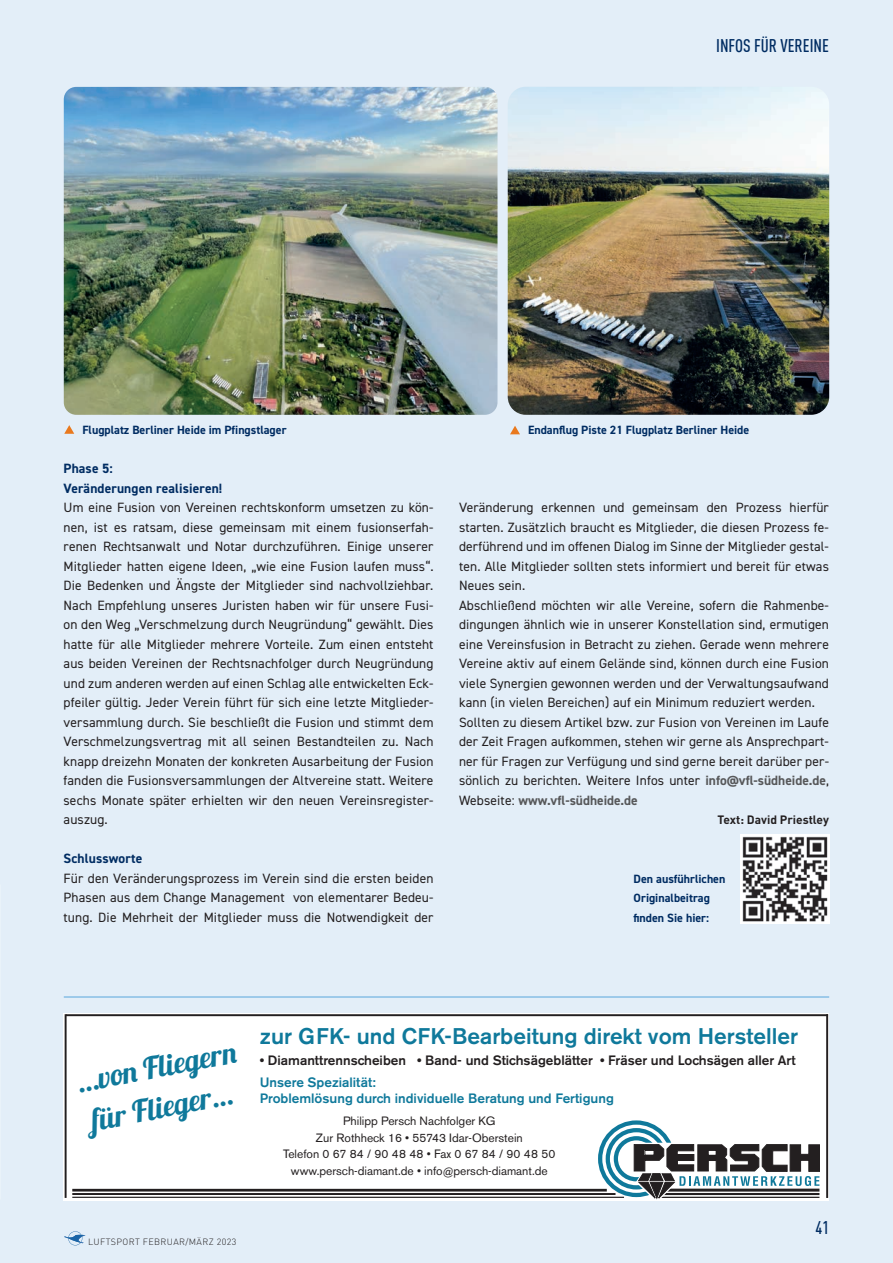
<style>
.page{position:relative;width:893px;height:1263px;background:#e3eef8}
.page>*{position:absolute;margin:0;border:0;box-sizing:border-box;transform-origin:0 0}
.t1{font:30.15px/40.5px "Lobster 1.3";color:#0f799b}
.t2{font:500 22.5px "Akzidenz Grotesk BE";color:#0f799b}
.t3{font:500 condensed 18px "DIN Offc";color:#002c62}
.t4{font:13.5px/19.5px "DIN2014";letter-spacing:.01em;color:#231f20;text-align:justify}
.t5{font:500 13.5px "Akzidenz Grotesk BE";color:#231f20}
.t6{font:500 13.5px/16.2px "Akzidenz Grotesk BE";color:#0f799b}
.t7{font:700 13.5px/19.5px "DIN2014";letter-spacing:.01em;color:#002c62}
.t8{font:12px/16.5px "Akzidenz Grotesk BE";color:#231f20;text-align:center}
.t9{font:700 12px/19.5px "DIN2014";color:#002c62}
.t10{font:700 12px "DIN";color:#231f20}
.t11{font:300 9px "DIN";letter-spacing:.04em;color:#231f20}
.s1{font-weight:700;color:#57585a}
</style>
<div class="page">
<img style="left:64px;top:87px;width:433px;height:328px">
<svg style="left:64px;top:425px;width:10px;height:9px"></svg>
<hr style="left:64px;top:996px;width:765px;height:1px;background:#68aedf">
<svg style="left:510px;top:426px;width:10px;height:8px"></svg>
<img style="left:508px;top:87px;width:321px;height:328px">
<img style="left:740px;top:834px;width:90px;height:90px">
<div style="left:64px;top:1013px;width:765px;height:188px;background:#fff"></div>
<svg style="left:598px;top:1120px;width:222px;height:80px"></svg>
<div style="left:645px;top:1150px;width:9px;height:5px;background:#fff"></div>
<div style="left:645px;top:1150px;width:9px;height:5px;border:1px solid #231f20"></div>
<div style="left:708px;top:1150px;width:8px;height:5px;background:#fff"></div>
<div style="left:708px;top:1150px;width:8px;height:5px;border:1px solid #231f20"></div>
<hr style="left:72px;top:1189px;width:535px;height:2px;background:#231f20">
<hr style="left:72px;top:1197px;width:552px;height:1px;background:#231f20">
<hr style="left:66px;top:1014px;width:762px;height:2px;background:#231f20">
<hr style="left:72px;top:1193px;width:543px;height:2px;background:#231f20">
<hr style="left:65px;top:1014px;width:2px;height:184px;background:#231f20">
<hr style="left:826px;top:1014px;width:2px;height:184px;background:#231f20">
<svg style="left:64px;top:1231px;width:22px;height:14px"></svg>
<h3 class="t3" style="left:716px;top:35px;width:114px">INFOS FÜR VEREINE</h3>
<p class="t9" style="left:82px;top:420px;width:206px">Flugplatz Berliner Heide im Pfingstlager</p>
<p class="t9" style="left:528px;top:420px;width:223px">Endanflug Piste 21 Flugplatz Berliner Heide</p>
<p class="t7" style="left:64px;top:459px;width:160px">Phase 5:<br>Veränderungen realisieren!</p>
<p class="t4" style="left:64px;top:498px;width:371px">Um eine Fusion von Vereinen rechtskonform umsetzen zu kön&shy;nen, ist es ratsam, diese gemeinsam mit einem fusionserfah&shy;renen Rechtsanwalt und Notar durchzuführen. Einige unserer Mitglieder hatten eigene Ideen, „wie eine Fusion laufen muss“.<br>Die Bedenken und Ängste der Mitglieder sind nachvollziehbar.<br>Nach Empfehlung unseres Juristen haben wir für unsere Fusi&shy;on den Weg „Verschmelzung durch Neugründung“ gewählt. Dies hatte für alle Mitglieder mehrere Vorteile. Zum einen entsteht aus beiden Vereinen der Rechtsnachfolger durch Neugründung und zum anderen werden auf einen Schlag alle entwickelten Eck&shy;pfeiler gültig. Jeder Verein führt für sich eine letzte Mitglieder&shy;versammlung durch. Sie beschließt die Fusion und stimmt dem Verschmelzungsvertrag mit all seinen Bestandteilen zu. Nach knapp dreizehn Monaten der konkreten Ausarbeitung der Fusion fanden die Fusionsversammlungen der Altvereine statt. Weitere sechs Monate später erhielten wir den neuen Vereinsregister&shy;auszug.</p>
<p class="t7" style="left:64px;top:849px;width:80px">Schlussworte</p>
<p class="t4" style="left:64px;top:868px;width:371px">Für den Veränderungsprozess im Verein sind die ersten beiden Phasen aus dem Change Management von elementarer Bedeu&shy;tung. Die Mehrheit der Mitglieder muss die Notwendigkeit der</p>
<p class="t4" style="left:459px;top:497px;width:371px;text-align:left">Veränderung erkennen und gemeinsam den Prozess hierfür starten. Zusätzlich braucht es Mitglieder, die diesen Prozess fe&shy;derführend und im offenen Dialog im Sinne der Mitglieder gestal&shy;ten. Alle Mitglieder sollten stets informiert und bereit für etwas Neues sein.<br>Abschließend möchten wir alle Vereine, sofern die Rahmenbe&shy;dingungen ähnlich wie in unserer Konstellation sind, ermutigen eine Vereinsfusion in Betracht zu ziehen. Gerade wenn mehrere Vereine aktiv auf einem Gelände sind, können durch eine Fusion viele Synergien gewonnen werden und der Verwaltungsaufwand kann (in vielen Bereichen) auf ein Minimum reduziert werden.<br>Sollten zu diesem Artikel bzw. zur Fusion von Vereinen im Laufe der Zeit Fragen aufkommen, stehen wir gerne als Ansprechpart&shy;ner für Fragen zur Verfügung und sind gerne bereit darüber per&shy;sönlich zu berichten. Weitere Infos unter <span class="s1">info@vfl-südheide.de</span>, Webseite: <span class="s1">www.vfl-südheide.de</span></p>
<p class="t10" style="left:717px;top:812px;width:113px">Text: David Priestley</p>
<p class="t9" style="left:634px;top:869px;width:93px">Den ausführlichen<br>Originalbeitrag finden Sie hier:</p>
<h1 class="t1" style="left:73px;top:1062px;width:164px;rotate:-11deg">…von Fliegern für Flieger…</h1>
<h2 class="t2" style="left:260px;top:1022px;width:540px">zur GFK- und CFK-Bearbeitung direkt vom Hersteller</h2>
<p class="t5" style="left:260px;top:1052px;width:537px">• Diamanttrennscheiben • Band- und Stichsägeblätter • Fräser und Lochsägen aller Art</p>
<p class="t6" style="left:260px;top:1074px;width:356px">Unsere Spezialität:<br>Problemlösung durch individuelle Beratung und Fertigung</p>
<p class="t8" style="left:283px;top:1113px;width:274px">Philipp Persch Nachfolger KG<br>Zur Rothheck 16 • 55743 Idar-Oberstein<br>Telefon 0 67 84 / 90 48 48 • Fax 0 67 84 / 90 48 50 www.persch-diamant.de • info@persch-diamant.de</p>
<p class="t11" style="left:88px;top:1236px;width:150px">LUFTSPORT FEBRUAR/MÄRZ 2023</p>
<p class="t11" style="left:143px;top:1236px;width:119px">OKTOBE NOVEMBER 2022</p>
<h3 class="t3" style="left:815px;top:1217px;width:15px">41</h3>
</div>
